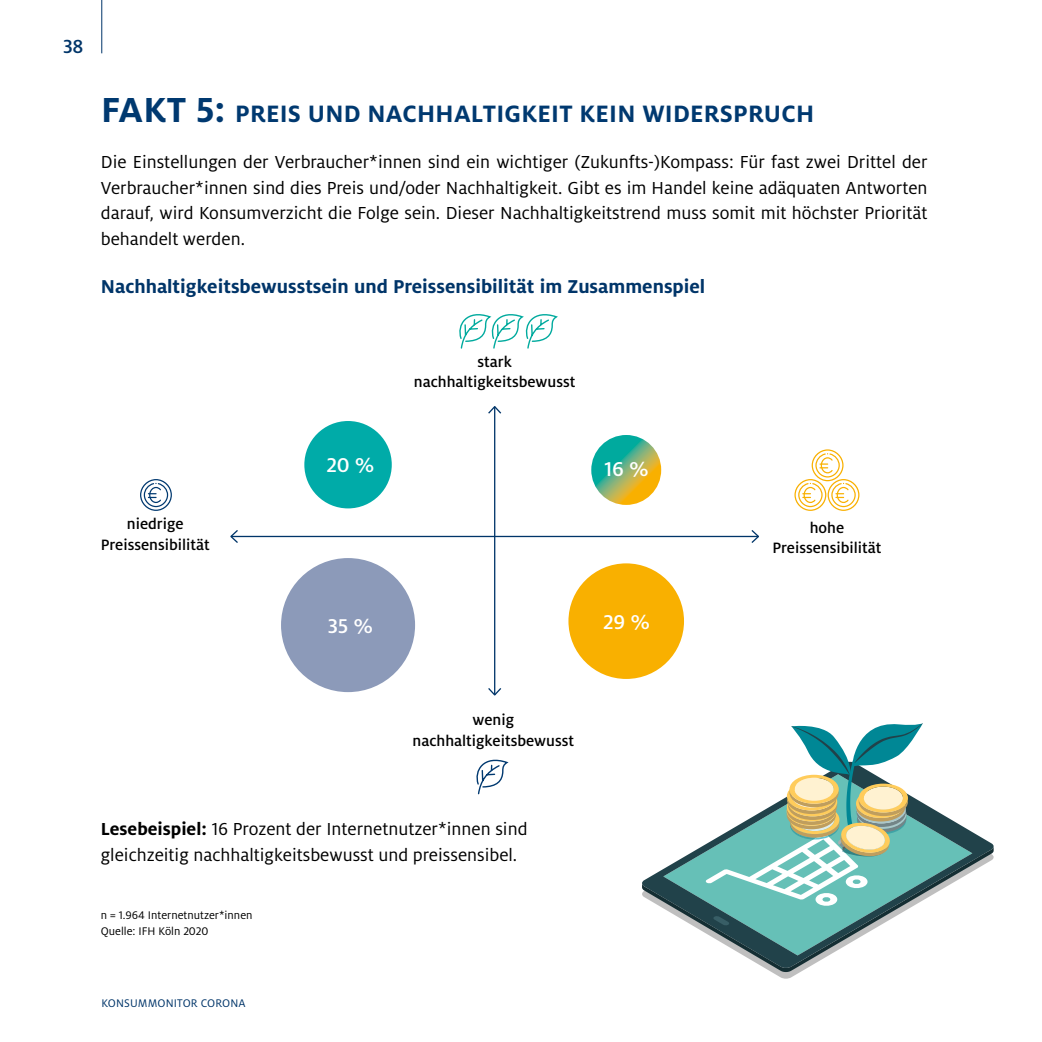
<style>
.page{position:relative;width:1042px;height:1042px;background:#fff}
.page>*{position:absolute;margin:0;border:0;box-sizing:border-box;transform-origin:0 0}
.t1{font:700 26.25px "Milo OT";letter-spacing:.01em;color:#003970}
.t2{font:500 22.22px "Milo OT";color:#fff}
.t3{font:500 21px "Milo OT";color:#003569}
.t4{font:700 20.65px "Milo OT";color:#003569}
.t5{font:19.25px/25.4px "Milo OT";color:#000;text-align:justify}
.t6{font:500 16.62px/20.3px "Milo OT";color:#000;text-align:center}
.t7{font:12.25px/15.8px "Milo OT";color:#000}
.t8{font:12.25px "Milo OT";letter-spacing:.01em;color:#003569}
.s1{font-size:38.5px}
.s2{font-weight:700}
</style>
<div class="page">
<div style="left:568px;top:563px;width:116px;height:116px;background:#f9b000;border-radius:50%"></div>
<div style="left:281px;top:558px;width:134px;height:134px;background:#8c9ab9;border-radius:50%"></div>
<hr style="left:494px;top:407px;width:1px;height:288px;background:#003569">
<svg style="left:488px;top:406px;width:14px;height:9px"></svg>
<svg style="left:488px;top:686px;width:14px;height:10px"></svg>
<hr style="left:231px;top:536px;width:527px;height:1px;background:#003569">
<svg style="left:230px;top:530px;width:9px;height:13px"></svg>
<svg style="left:750px;top:530px;width:9px;height:13px"></svg>
<div style="left:304px;top:421px;width:88px;height:87px;background:#00aba8;border-radius:50%"></div>
<svg style="left:591px;top:435px;width:70px;height:70px;background:#7bb068"></svg>
<svg style="left:703px;top:803px;width:291px;height:56px"></svg>
<svg style="left:642px;top:846px;width:351px;height:126px"></svg>
<svg style="left:713px;top:916px;width:16px;height:9px"></svg>
<svg style="left:705px;top:723px;width:218px;height:183px"></svg>
<svg style="left:794px;top:449px;width:65px;height:62px"></svg>
<svg style="left:140px;top:479px;width:32px;height:32px"></svg>
<svg style="left:459px;top:314px;width:99px;height:35px"></svg>
<svg style="left:476px;top:759px;width:33px;height:36px"></svg>
<hr style="left:101px;top:0;width:1px;height:53px;background:#003569">
<p class="t3" style="left:63px;top:35px;width:22px">38</p>
<h1 class="t1" style="left:101px;top:99px;width:715px"><span class="s1">FAKT 5:</span> PREIS UND NACHHALTIGKEIT KEIN WIDERSPRUCH</h1>
<p class="t5" style="left:101px;top:150px;width:828px">Die Einstellungen der Verbraucher*innen sind ein wichtiger (Zukunfts-)Kompass: Für fast zwei Drittel der Verbraucher*innen sind dies Preis und/oder Nachhaltigkeit. Gibt es im Handel keine adäquaten Antworten darauf, wird Konsumverzicht die Folge sein. Dieser Nachhaltigkeitstrend muss somit mit höchster Priorität behandelt werden.</p>
<p class="t4" style="left:101px;top:274px;width:606px">Nachhaltigkeitsbewusstsein und Preissensibilität im Zusammenspiel</p>
<p class="t6" style="left:414px;top:351px;width:163px">stark nachhaltigkeitsbewusst</p>
<p class="t2" style="left:326px;top:452px;width:49px">20 %</p>
<p class="t2" style="left:604px;top:457px;width:46px">16 %</p>
<p class="t6" style="left:101px;top:514px;width:110px">niedrige<br>Preissensibilität</p>
<p class="t6" style="left:772px;top:517px;width:110px">hohe<br>Preissensibilität</p>
<p class="t2" style="left:328px;top:614px;width:46px">35 %</p>
<p class="t2" style="left:603px;top:610px;width:48px">29 %</p>
<p class="t6" style="left:413px;top:710px;width:163px">wenig nachhaltigkeitsbewusst</p>
<p class="t5" style="left:101px;top:816px;width:428px"><span class="s2">Lesebeispiel:</span> 16 Prozent der Internetnutzer*innen sind gleichzeitig nachhaltigkeitsbewusst und preissensibel.</p>
<p class="t7" style="left:101px;top:908px;width:153px">n = 1.964 Internetnutzer*innen<br>Quelle: IFH Köln 2020</p>
<p class="t8" style="left:101px;top:996px;width:146px">KONSUMMONITOR CORONA</p>
</div>
